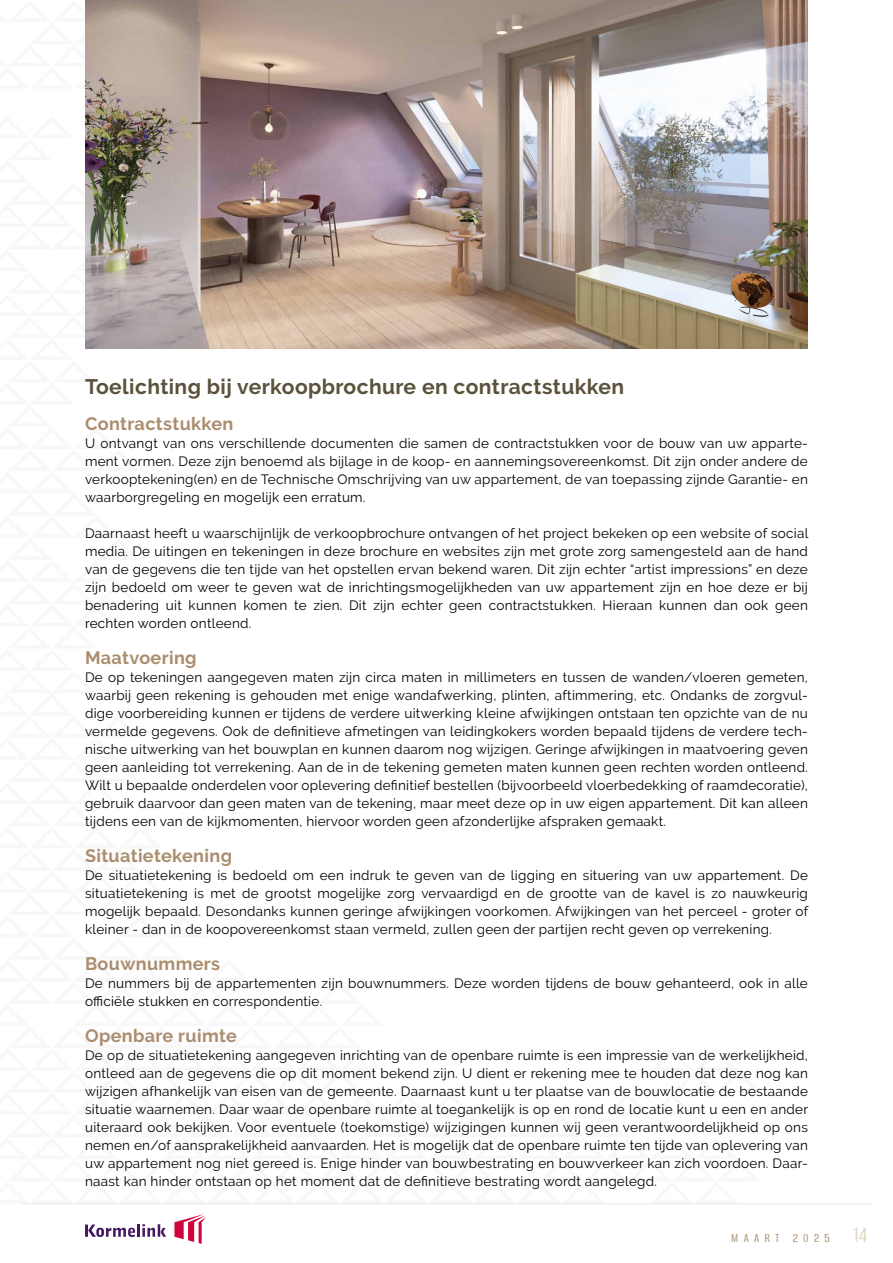
<style>
.page{position:relative;width:893px;height:1263px;background:#fff}
.page>*{position:absolute;margin:0;border:0;box-sizing:border-box;transform-origin:0 0}
.t1{font:700 21px "Raleway";letter-spacing:.02em;color:#5b523c}
.t2{font:700 18px "Raleway";letter-spacing:.02em;color:#aa8d6e}
.t3{font:13.5px/18px "Raleway";letter-spacing:.02em;color:#000;text-align:justify}
.t4{font:13.5px "Alumni Sans";letter-spacing:.4em;color:#aa8d6e}
.s1{font-size:24px;color:#e0d6c4}
</style>
<div class="page">
<svg style="left:174px;top:1214px;width:32px;height:30px"></svg>
<svg style="left:85px;top:1224px;width:81px;height:13px"></svg>
<hr style="left:21px;top:1203px;width:851px;height:1px;background:#e5ebe6">
<img style="left:85px;top:0;width:723px;height:349px">
<h1 class="t1" style="left:85px;top:375px;width:541px">Toelichting bij verkoopbrochure en contractstukken</h1>
<h2 class="t2" style="left:85px;top:413px;width:150px">Contractstukken</h2>
<p class="t3" style="left:85px;top:434px;width:724px">U ontvangt van ons verschillende documenten die samen de contractstukken voor de bouw van uw apparte&shy;ment vormen. Deze zijn benoemd als bijlage in de koop- en aannemingsovereenkomst. Dit zijn onder andere de verkooptekening(en) en de Technische Omschrijving van uw appartement, de van toepassing zijnde Garantie- en waarborgregeling en mogelijk een erratum.</p>
<p class="t3" style="left:85px;top:524px;width:725px">Daarnaast heeft u waarschijnlijk de verkoopbrochure ontvangen of het project bekeken op een website of social media. De uitingen en tekeningen in deze brochure en websites zijn met grote zorg samengesteld aan de hand van de gegevens die ten tijde van het opstellen ervan bekend waren. Dit zijn echter “artist impressions” en deze zijn bedoeld om weer te geven wat de inrichtingsmogelijkheden van uw appartement zijn en hoe deze er bij benadering uit kunnen komen te zien. Dit zijn echter geen contractstukken. Hieraan kunnen dan ook geen rechten worden ontleend.</p>
<h2 class="t2" style="left:85px;top:647px;width:113px">Maatvoering</h2>
<p class="t3" style="left:85px;top:668px;width:724px">De op tekeningen aangegeven maten zijn circa maten in millimeters en tussen de wanden/vloeren gemeten, waarbij geen rekening is gehouden met enige wandafwerking, plinten, aftimmering, etc. Ondanks de zorgvul&shy;dige voorbereiding kunnen er tijdens de verdere uitwerking kleine afwijkingen ontstaan ten opzichte van de nu vermelde gegevens. Ook de definitieve afmetingen van leidingkokers worden bepaald tijdens de verdere tech&shy;nische uitwerking van het bouwplan en kunnen daarom nog wijzigen. Geringe afwijkingen in maatvoering geven geen aanleiding tot verrekening. Aan de in de tekening gemeten maten kunnen geen rechten worden ontleend.<br>Wilt u bepaalde onderdelen voor oplevering definitief bestellen (bijvoorbeeld vloerbedekking of raamdecoratie), gebruik daarvoor dan geen maten van de tekening, maar meet deze op in uw eigen appartement. Dit kan alleen tijdens een van de kijkmomenten, hiervoor worden geen afzonderlijke afspraken gemaakt.</p>
<h2 class="t2" style="left:85px;top:845px;width:149px">Situatietekening</h2>
<p class="t3" style="left:85px;top:866px;width:725px">De situatietekening is bedoeld om een indruk te geven van de ligging en situering van uw appartement. De situatietekening is met de grootst mogelijke zorg vervaardigd en de grootte van de kavel is zo nauwkeurig mogelijk bepaald. Desondanks kunnen geringe afwijkingen voorkomen. Afwijkingen van het perceel - groter of kleiner - dan in de koopovereenkomst staan vermeld, zullen geen der partijen recht geven op verrekening.</p>
<h2 class="t2" style="left:85px;top:953px;width:137px">Bouwnummers</h2>
<p class="t3" style="left:85px;top:974px;width:724px">De nummers bij de appartementen zijn bouwnummers. Deze worden tijdens de bouw gehanteerd, ook in alle officiële stukken en correspondentie.</p>
<h2 class="t2" style="left:85px;top:1025px;width:153px">Openbare ruimte</h2>
<p class="t3" style="left:85px;top:1046px;width:725px">De op de situatietekening aangegeven inrichting van de openbare ruimte is een impressie van de werkelijkheid, ontleed aan de gegevens die op dit moment bekend zijn. U dient er rekening mee te houden dat deze nog kan wijzigen afhankelijk van eisen van de gemeente. Daarnaast kunt u ter plaatse van de bouwlocatie de bestaande situatie waarnemen. Daar waar de openbare ruimte al toegankelijk is op en rond de locatie kunt u een en ander uiteraard ook bekijken. Voor eventuele (toekomstige) wijzigingen kunnen wij geen verantwoordelijkheid op ons nemen en/of aansprakelijkheid aanvaarden. Het is mogelijk dat de openbare ruimte ten tijde van oplevering van uw appartement nog niet gereed is. Enige hinder van bouwbestrating en bouwverkeer kan zich voordoen. Daar&shy;naast kan hinder ontstaan op het moment dat de definitieve bestrating wordt aangelegd.</p>
<p class="t4" style="left:731px;top:1231px;width:138px">MAART 2025 <span class="s1">14</span></p>
</div>
